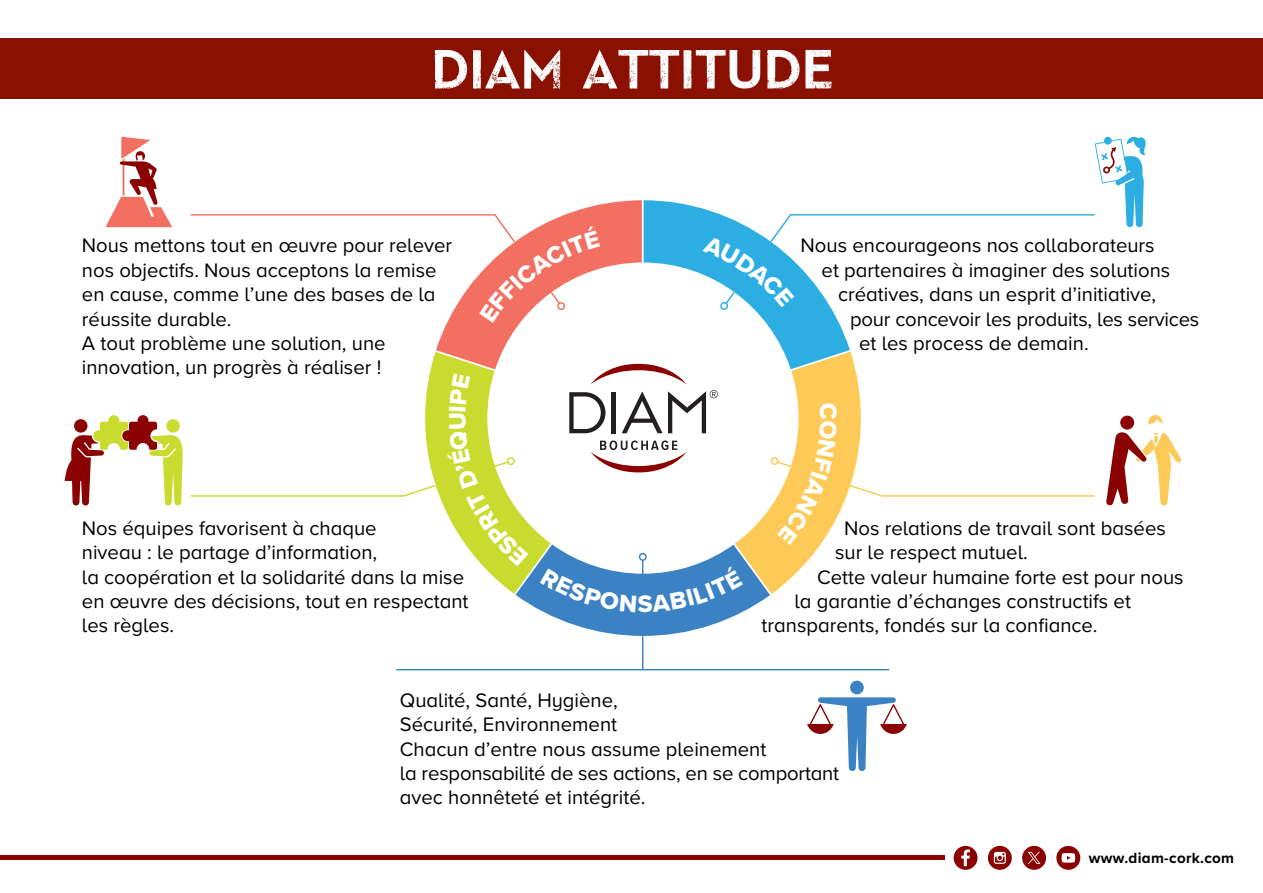
<style>
.page{position:relative;width:1263px;height:893px;background:#fff}
.page>*{position:absolute;margin:0;border:0;box-sizing:border-box;transform-origin:0 0}
.t1{font:55.05px "DIAMSKYFALL2021";color:#fff}
.t2{font:20.25px/24.3px "Proxima Nova A";color:#000}
.t3{font:700 15.15px "Proxima Nova A";letter-spacing:.02em;color:#000}
</style>
<div class="page">
<div style="left:0;top:39px;width:1263px;height:60px;background:#8a1002"></div>
<hr style="left:642px;top:636px;width:1px;height:34px;background:#3b82c4">
<hr style="left:396px;top:669px;width:493px;height:1px;background:#3b82c4">
<svg style="left:105px;top:137px;width:67px;height:90px"></svg>
<svg style="left:65px;top:415px;width:118px;height:90px"></svg>
<div style="left:850px;top:681px;width:14px;height:13px;background:#3b82c4;border-radius:50%"></div>
<svg style="left:807px;top:697px;width:100px;height:74px"></svg>
<div style="left:0;top:855px;width:945px;height:5px;background:#8b0202"></div>
<div style="left:954px;top:846px;width:23px;height:24px;background:#8b0202;border-radius:50%"></div>
<svg style="left:961px;top:849px;width:9px;height:17px"></svg>
<div style="left:1056px;top:846px;width:24px;height:24px;background:#8b0202;border-radius:50%"></div>
<svg style="left:1061px;top:853px;width:14px;height:10px"></svg>
<div style="left:988px;top:846px;width:24px;height:24px;background:#8b0202;border-radius:50%"></div>
<svg style="left:994px;top:852px;width:12px;height:12px"></svg>
<div style="left:1022px;top:846px;width:24px;height:24px;background:#8b0202;border-radius:50%"></div>
<svg style="left:1028px;top:852px;width:12px;height:12px"></svg>
<svg style="left:191px;top:137px;width:990px;height:499px"></svg>
<p class="t1" style="left:431px;top:49px;width:404px">DIAM ATTITUDE</p>
<p class="t2" style="left:82px;top:233px;width:372px">Nous mettons tout en œuvre pour relever nos objectifs. Nous acceptons la remise en cause, comme l’une des bases de la réussite durable.</p>
<p class="t2" style="left:82px;top:330px;width:305px">A tout problème une solution, une innovation, un progrès à réaliser !</p>
<p class="t2" style="left:82px;top:515px;width:388px">Nos équipes favorisent à chaque<br>niveau : le partage d’information,<br>la coopération et la solidarité dans la mise en œuvre des décisions, tout en respectant les règles.</p>
<p class="t2" style="left:800px;top:233px;width:356px">Nous encourageons nos collaborateurs</p>
<p class="t2" style="left:821px;top:257px;width:350px">et partenaires à imaginer des solutions</p>
<p class="t2" style="left:838px;top:281px;width:320px">créatives, dans un esprit d’initiative,</p>
<p class="t2" style="left:859px;top:306px;width:342px;text-indent:-9px">pour concevoir les produits, les services et les process de demain.</p>
<p class="t2" style="left:835px;top:515px;width:332px;text-indent:9px">Nos relations de travail sont basées sur le respect mutuel.</p>
<p class="t2" style="left:817px;top:564px;width:368px">Cette valeur humaine forte est pour nous</p>
<p class="t2" style="left:794px;top:588px;width:338px">la garantie d’échanges constructifs et</p>
<p class="t2" style="left:761px;top:612px;width:337px">transparents, fondés sur la confiance.</p>
<p class="t2" style="left:400px;top:687px;width:219px">Qualité, Santé, Hygiène,<br>Sécurité, Environnement</p>
<p class="t2" style="left:400px;top:736px;width:368px">Chacun d’entre nous assume pleinement</p>
<p class="t2" style="left:400px;top:760px;width:441px">la responsabilité de ses actions, en se comportant avec honnêteté et intégrité.</p>
<p class="t3" style="left:1089px;top:846px;width:147px">www.diam-cork.com</p>
</div>
